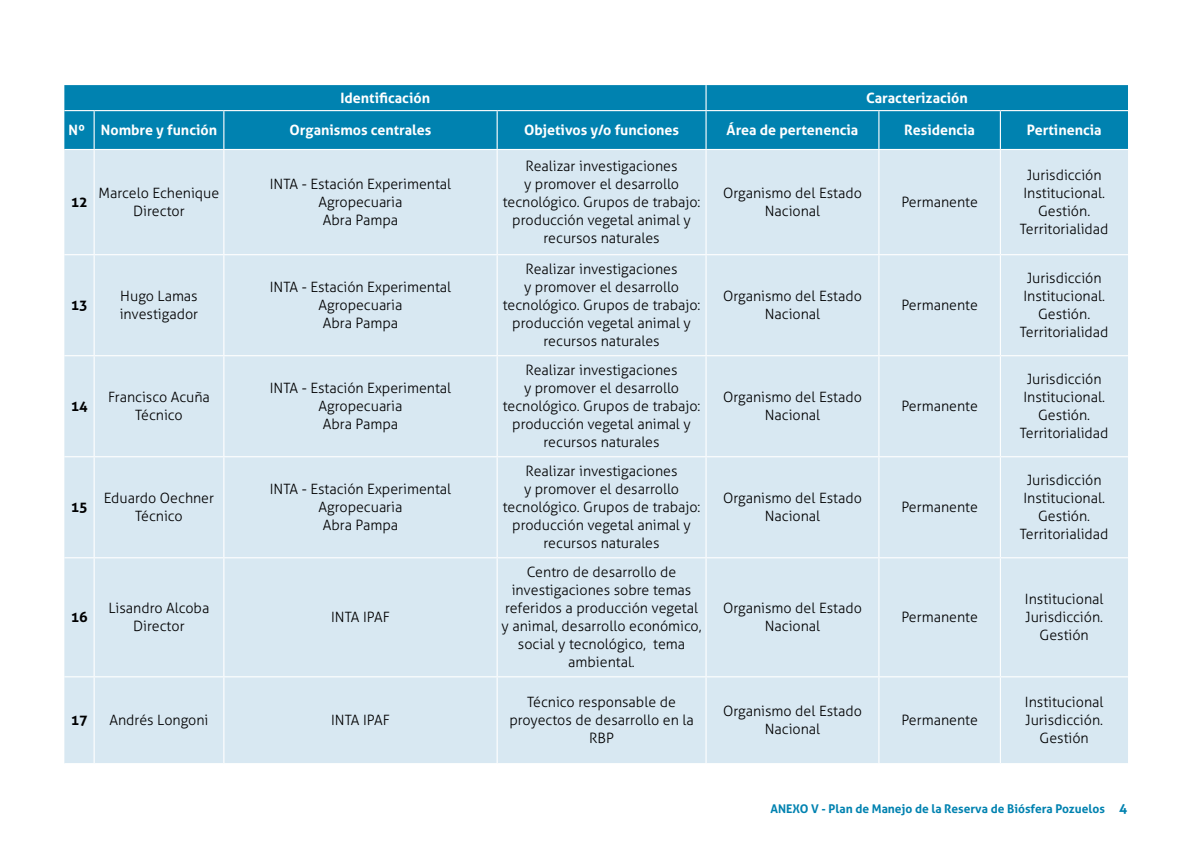
<style>
.page{position:relative;width:1191px;height:851px;background:#fff}
.page>*{position:absolute;margin:0;border:0;box-sizing:border-box;transform-origin:0 0}
.t1{font:300 14.25px/18px "Aller";color:#000001;text-align:center}
.t2{font:700 14.25px "Aller";color:#fff}
.t3{font:700 14.25px "Aller";color:#000001}
.t4{font:700 12px "Aller";color:#0082b0}
.s1{font-size:13.5px}
</style>
<div class="page">
<div style="left:64px;top:85px;width:1064px;height:64px;background:#0082b0"></div>
<div style="left:64px;top:150px;width:1064px;height:613px;background:#d8e8f2"></div>
<hr style="left:64px;top:557px;width:30px;height:1px;background:#fff">
<hr style="left:94px;top:557px;width:130px;height:1px;background:#fff">
<hr style="left:94px;top:558px;width:1px;height:118px;background:#fff">
<hr style="left:224px;top:557px;width:273px;height:1px;background:#fff">
<hr style="left:223px;top:558px;width:1px;height:118px;background:#fff">
<hr style="left:497px;top:557px;width:209px;height:1px;background:#fff">
<hr style="left:496px;top:558px;width:2px;height:118px;background:#fff">
<hr style="left:706px;top:557px;width:173px;height:1px;background:#fff">
<hr style="left:705px;top:558px;width:1px;height:118px;background:#fff">
<hr style="left:879px;top:557px;width:121px;height:1px;background:#fff">
<hr style="left:878px;top:558px;width:1px;height:118px;background:#fff">
<hr style="left:1000px;top:557px;width:128px;height:1px;background:#fff">
<hr style="left:999px;top:558px;width:2px;height:118px;background:#fff">
<hr style="left:64px;top:676px;width:30px;height:1px;background:#fff">
<hr style="left:94px;top:676px;width:130px;height:1px;background:#fff">
<hr style="left:94px;top:677px;width:1px;height:86px;background:#fff">
<hr style="left:224px;top:676px;width:273px;height:1px;background:#fff">
<hr style="left:223px;top:677px;width:1px;height:86px;background:#fff">
<hr style="left:497px;top:676px;width:209px;height:1px;background:#fff">
<hr style="left:496px;top:677px;width:2px;height:86px;background:#fff">
<hr style="left:706px;top:676px;width:173px;height:1px;background:#fff">
<hr style="left:705px;top:677px;width:1px;height:86px;background:#fff">
<hr style="left:879px;top:676px;width:121px;height:1px;background:#fff">
<hr style="left:878px;top:677px;width:1px;height:86px;background:#fff">
<hr style="left:1000px;top:676px;width:128px;height:1px;background:#fff">
<hr style="left:999px;top:677px;width:2px;height:86px;background:#fff">
<svg style="left:705px;top:85px;width:1px;height:25px"></svg>
<hr style="left:64px;top:110px;width:30px;height:1px;background:#fff">
<hr style="left:94px;top:110px;width:130px;height:1px;background:#fff">
<hr style="left:94px;top:111px;width:1px;height:38px;background:#fff">
<hr style="left:224px;top:110px;width:273px;height:1px;background:#fff">
<hr style="left:223px;top:111px;width:1px;height:38px;background:#fff">
<hr style="left:497px;top:110px;width:209px;height:1px;background:#fff">
<hr style="left:496px;top:111px;width:2px;height:38px;background:#fff">
<hr style="left:706px;top:110px;width:173px;height:1px;background:#fff">
<hr style="left:705px;top:111px;width:1px;height:38px;background:#fff">
<hr style="left:879px;top:110px;width:121px;height:1px;background:#fff">
<hr style="left:878px;top:111px;width:1px;height:38px;background:#fff">
<hr style="left:1000px;top:110px;width:128px;height:1px;background:#fff">
<hr style="left:999px;top:111px;width:2px;height:38px;background:#fff">
<hr style="left:94px;top:150px;width:1px;height:104px;background:#fff">
<hr style="left:223px;top:150px;width:1px;height:104px;background:#fff">
<hr style="left:496px;top:150px;width:2px;height:104px;background:#fff">
<hr style="left:705px;top:150px;width:1px;height:104px;background:#fff">
<hr style="left:878px;top:150px;width:1px;height:104px;background:#fff">
<hr style="left:999px;top:150px;width:2px;height:104px;background:#fff">
<hr style="left:64px;top:254px;width:30px;height:1px;background:#fff">
<hr style="left:94px;top:254px;width:130px;height:1px;background:#fff">
<hr style="left:94px;top:255px;width:1px;height:100px;background:#fff">
<hr style="left:224px;top:254px;width:273px;height:1px;background:#fff">
<hr style="left:223px;top:255px;width:1px;height:100px;background:#fff">
<hr style="left:497px;top:254px;width:209px;height:1px;background:#fff">
<hr style="left:496px;top:255px;width:2px;height:100px;background:#fff">
<hr style="left:706px;top:254px;width:173px;height:1px;background:#fff">
<hr style="left:705px;top:255px;width:1px;height:100px;background:#fff">
<hr style="left:879px;top:254px;width:121px;height:1px;background:#fff">
<hr style="left:878px;top:255px;width:1px;height:100px;background:#fff">
<hr style="left:1000px;top:254px;width:128px;height:1px;background:#fff">
<hr style="left:999px;top:255px;width:2px;height:100px;background:#fff">
<hr style="left:64px;top:355px;width:30px;height:1px;background:#fff">
<hr style="left:94px;top:355px;width:130px;height:1px;background:#fff">
<hr style="left:94px;top:356px;width:1px;height:100px;background:#fff">
<hr style="left:224px;top:355px;width:273px;height:1px;background:#fff">
<hr style="left:223px;top:356px;width:1px;height:100px;background:#fff">
<hr style="left:497px;top:355px;width:209px;height:1px;background:#fff">
<hr style="left:496px;top:356px;width:2px;height:100px;background:#fff">
<hr style="left:706px;top:355px;width:173px;height:1px;background:#fff">
<hr style="left:705px;top:356px;width:1px;height:100px;background:#fff">
<hr style="left:879px;top:355px;width:121px;height:1px;background:#fff">
<hr style="left:878px;top:356px;width:1px;height:100px;background:#fff">
<hr style="left:1000px;top:355px;width:128px;height:1px;background:#fff">
<hr style="left:999px;top:356px;width:2px;height:100px;background:#fff">
<hr style="left:64px;top:456px;width:30px;height:1px;background:#fff">
<hr style="left:94px;top:456px;width:130px;height:1px;background:#fff">
<hr style="left:94px;top:457px;width:1px;height:100px;background:#fff">
<hr style="left:224px;top:456px;width:273px;height:1px;background:#fff">
<hr style="left:223px;top:457px;width:1px;height:100px;background:#fff">
<hr style="left:497px;top:456px;width:209px;height:1px;background:#fff">
<hr style="left:496px;top:457px;width:2px;height:100px;background:#fff">
<hr style="left:706px;top:456px;width:173px;height:1px;background:#fff">
<hr style="left:705px;top:457px;width:1px;height:100px;background:#fff">
<hr style="left:879px;top:456px;width:121px;height:1px;background:#fff">
<hr style="left:878px;top:457px;width:1px;height:100px;background:#fff">
<hr style="left:1000px;top:456px;width:128px;height:1px;background:#fff">
<hr style="left:999px;top:457px;width:2px;height:100px;background:#fff">
<p class="t2" style="left:340px;top:89px;width:91px">Identificación</p>
<p class="t2" style="left:866px;top:89px;width:103px">Caracterización</p>
<p class="t2" style="left:69px;top:121px;width:150px">Nº Nombre y función</p>
<p class="t2" style="left:289px;top:121px;width:143px">Organismos centrales</p>
<p class="t2" style="left:524px;top:121px;width:157px">Objetivos y/o funciones</p>
<p class="t2" style="left:726px;top:121px;width:133px">Área de pertenencia</p>
<p class="t2" style="left:904px;top:121px;width:72px">Residencia</p>
<p class="t2" style="left:1026px;top:121px;width:76px">Pertinencia</p>
<p class="t3" style="left:71px;top:193px;width:19px">12</p>
<p class="t1" style="left:99px;top:184px;width:122px">Marcelo Echenique<br>Director</p>
<p class="t1" style="left:270px;top:175px;width:183px">INTA - Estación Experimental<br>Agropecuaria<br>Abra Pampa</p>
<p class="t3" style="left:71px;top:296px;width:19px">13</p>
<p class="t1" style="left:120px;top:287px;width:80px;text-align:left">Hugo Lamas investigador</p>
<p class="t1" style="left:270px;top:278px;width:183px">INTA - Estación Experimental<br>Agropecuaria<br>Abra Pampa</p>
<p class="t3" style="left:71px;top:397px;width:19px">14</p>
<p class="t1" style="left:108px;top:388px;width:103px">Francisco Acuña<br>Técnico</p>
<p class="t1" style="left:270px;top:379px;width:183px">INTA - Estación Experimental<br>Agropecuaria<br>Abra Pampa</p>
<p class="t3" style="left:71px;top:498px;width:19px">15</p>
<p class="t1" style="left:104px;top:489px;width:112px">Eduardo Oechner<br>Técnico</p>
<p class="t1" style="left:270px;top:480px;width:183px">INTA - Estación Experimental<br>Agropecuaria<br>Abra Pampa</p>
<p class="t3" style="left:71px;top:608px;width:19px">16</p>
<p class="t1" style="left:109px;top:599px;width:102px">Lisandro Alcoba<br>Director</p>
<p class="t1" style="left:331px;top:608px;width:60px">INTA IPAF</p>
<p class="t3" style="left:71px;top:711px;width:19px">17</p>
<p class="t1" style="left:109px;top:710px;width:100px">Andrés Longoni</p>
<p class="t1" style="left:331px;top:710px;width:60px">INTA IPAF</p>
<p class="t1" style="left:503px;top:157px;width:199px">Realizar investigaciones<br>y promover el desarrollo tecnológico. Grupos de trabajo: producción vegetal animal y recursos naturales</p>
<p class="t1" style="left:503px;top:260px;width:199px">Realizar investigaciones<br>y promover el desarrollo tecnológico. Grupos de trabajo: producción vegetal animal y recursos naturales</p>
<p class="t1" style="left:503px;top:361px;width:199px">Realizar investigaciones<br>y promover el desarrollo tecnológico. Grupos de trabajo: producción vegetal animal y recursos naturales</p>
<p class="t1" style="left:503px;top:462px;width:199px">Realizar investigaciones<br>y promover el desarrollo tecnológico. Grupos de trabajo: producción vegetal animal y recursos naturales</p>
<p class="t1" style="left:501px;top:563px;width:201px">Centro de desarrollo de investigaciones sobre temas referidos a producción vegetal y animal, desarrollo económico, social y tecnológico, tema ambiental.</p>
<p class="t1" style="left:723px;top:184px;width:140px">Organismo del Estado<br>Nacional</p>
<p class="t1" style="left:901px;top:193px;width:78px">Permanente</p>
<p class="t1" style="left:723px;top:287px;width:140px">Organismo del Estado<br>Nacional</p>
<p class="t1" style="left:901px;top:296px;width:78px">Permanente</p>
<p class="t1" style="left:723px;top:388px;width:140px">Organismo del Estado<br>Nacional</p>
<p class="t1" style="left:901px;top:397px;width:78px">Permanente</p>
<p class="t1" style="left:723px;top:489px;width:140px">Organismo del Estado<br>Nacional</p>
<p class="t1" style="left:901px;top:498px;width:78px">Permanente</p>
<p class="t1" style="left:723px;top:599px;width:140px">Organismo del Estado<br>Nacional</p>
<p class="t1" style="left:901px;top:608px;width:78px">Permanente</p>
<p class="t1" style="left:509px;top:692px;width:186px">Técnico responsable de proyectos de desarrollo en la<br>RBP</p>
<p class="t1" style="left:723px;top:701px;width:140px">Organismo del Estado<br>Nacional</p>
<p class="t1" style="left:901px;top:710px;width:78px">Permanente</p>
<p class="t1" style="left:1019px;top:166px;width:90px">Jurisdicción<br>Institucional.<br>Gestión.<br>Territorialidad</p>
<p class="t1" style="left:1019px;top:269px;width:90px">Jurisdicción<br>Institucional.<br>Gestión.<br>Territorialidad</p>
<p class="t1" style="left:1019px;top:370px;width:90px">Jurisdicción<br>Institucional.<br>Gestión.<br>Territorialidad</p>
<p class="t1" style="left:1019px;top:471px;width:90px">Jurisdicción<br>Institucional.<br>Gestión.<br>Territorialidad</p>
<p class="t1" style="left:1025px;top:590px;width:80px">Institucional<br>Jurisdicción.<br>Gestión</p>
<p class="t1" style="left:1024px;top:692px;width:80px">Institucional<br>Jurisdicción.<br>Gestión</p>
<p class="t4" style="left:770px;top:800px;width:358px">ANEXO V - Plan de Manejo de la Reserva de Biósfera Pozuelos <span class="s1">4</span></p>
</div>
